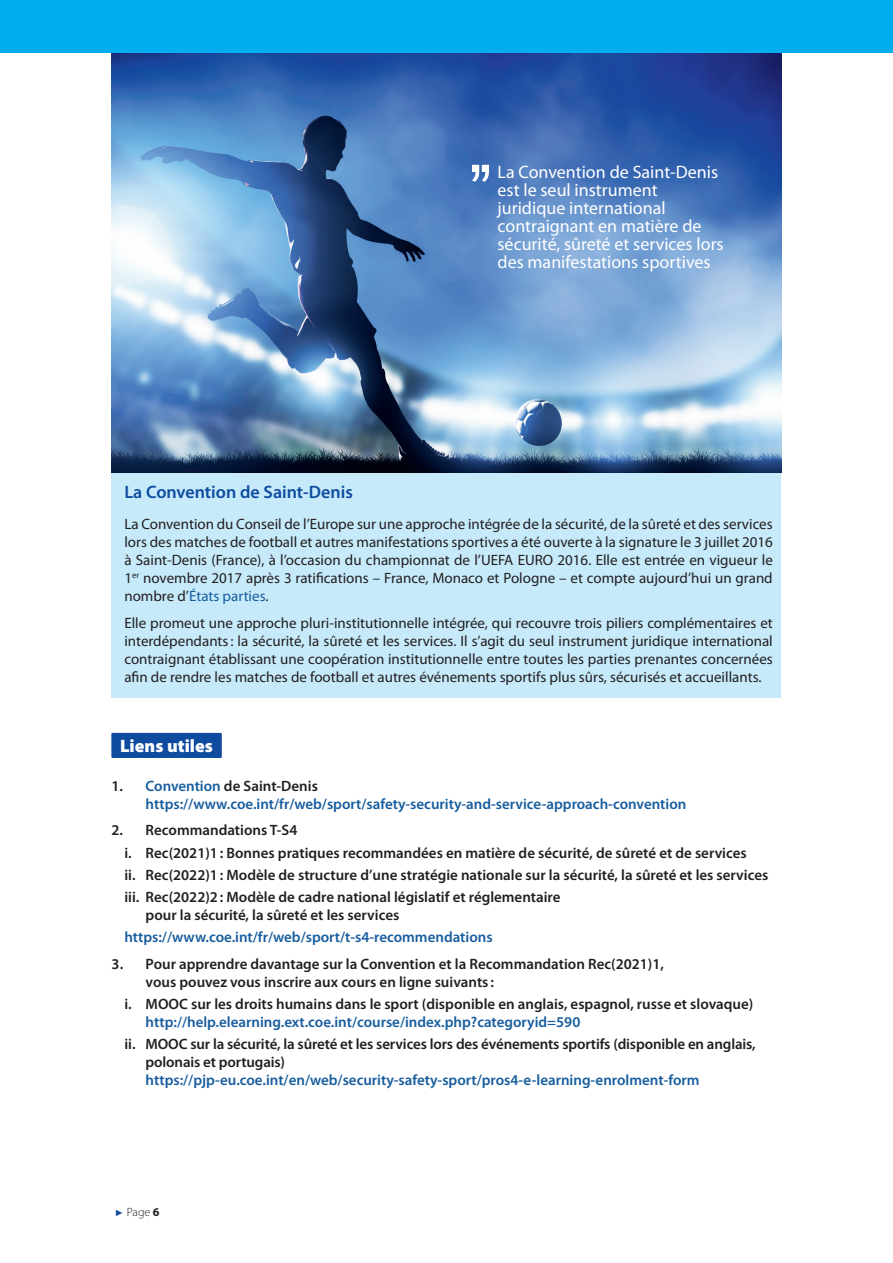
<style>
.page{position:relative;width:893px;height:1263px;background:#fff}
.page>*{position:absolute;margin:0;border:0;box-sizing:border-box;transform-origin:0 0}
.t1{font:18px/18px "Myriad Pro";color:#fff}
.t2{font:600 18px "Myriad Pro";color:#0f4ca0}
.t3{font:900 18px "Myriad Pro";color:#fff}
.t4{font:15px/18px "Myriad Pro";color:#231f20;text-align:justify}
.t5{font:600 15px/22.2px "Myriad Pro";color:#231f20}
.t6{font:600 15px/18px "Myriad Pro";color:#175d9e}
.t7{font:300 12px "Myriad Pro";color:#231f20}
.s1{color:#175d9e}
.s2{color:#231f20}
.s3{font-family:"Arial";font-weight:400;font-size:9px;color:#0f4ca0}
.s4{font-weight:700}
</style>
<div class="page">
<div style="left:112px;top:472px;width:669px;height:48px;background:#c6eafa"></div>
<div style="left:112px;top:505px;width:669px;height:112px;background:#c6eafa"></div>
<div style="left:112px;top:603px;width:669px;height:95px;background:#c6eafa"></div>
<div style="left:112px;top:734px;width:110px;height:24px;background:#0f4ca0"></div>
<div style="left:112px;top:733px;width:110px;height:24px;background:#0f4ca0"></div>
<img style="left:112px;top:53px;width:669px;height:419px">
<svg style="left:472px;top:165px;width:17px;height:17px"></svg>
<div style="left:0;top:0;width:893px;height:53px;background:#00aeef"></div>
<p class="t1" style="left:497px;top:163px;width:228px">La Convention de Saint-Denis est le seul instrument juridique international contraignant en matière de sécurité, sûreté et services lors des manifestations sportives</p>
<p class="t2" style="left:124px;top:481px;width:230px">La Convention de Saint-Denis</p>
<p class="t4" style="left:124px;top:515px;width:650px">La Convention du Conseil de l’Europe sur une approche intégrée de la sécurité, de la sûreté et des services lors des matches de football et autres manifestations sportives a été ouverte à la signature le 3 juillet 2016 à Saint-Denis (France), à l’occasion du championnat de l’UEFA EURO 2016. Elle est entrée en vigueur le 1<sup>er</sup> novembre 2017 après 3 ratifications – France, Monaco et Pologne – et compte aujourd’hui un grand nombre d’<span class="s1">États parties</span>.</p>
<p class="t4" style="left:124px;top:613px;width:650px">Elle promeut une approche pluri-institutionnelle intégrée, qui recouvre trois piliers complémentaires et interdépendants: la sécurité, la sûreté et les services. Il s’agit du seul instrument juridique international contraignant établissant une coopération institutionnelle entre toutes les parties prenantes concernées afin de rendre les matches de football et autres événements sportifs plus sûrs, sécurisés et accueillants.</p>
<p class="t3" style="left:120px;top:733px;width:94px">Liens utiles</p>
<p class="t6" style="left:146px;top:776px;width:542px;text-indent:-34px"><span class="s2">1.</span> Convention <span class="s2">de Saint-Denis </span>https://www.coe.int/fr/web/sport/safety-security-and-service-approach-convention</p>
<p class="t5" style="left:124px;top:819px;width:645px;text-indent:-13px">2. Recommandations T-S4<br>i. Rec(2021)1: Bonnes pratiques recommandées en matière de sécurité, de sûreté et de services<br>ii. Rec(2022)1: Modèle de structure d’une stratégie nationale sur la sécurité, la sûreté et les services iii. Rec(2022)2: Modèle de cadre national législatif et réglementaire</p>
<p class="t5" style="left:146px;top:903px;width:255px">pour la sécurité, la sûreté et les services</p>
<p class="t6" style="left:124px;top:928px;width:370px">https://www.coe.int/fr/web/sport/t-s4-recommendations</p>
<p class="t5" style="left:146px;top:954px;width:520px;line-height:18px;text-indent:-34px">3. Pour apprendre davantage sur la Convention et la Recommandation Rec(2021)1, vous pouvez vous inscrire aux cours en ligne suivants :</p>
<p class="t5" style="left:124px;top:992px;width:630px">i. MOOC sur les droits humains dans le sport (disponible en anglais, espagnol, russe et slovaque)</p>
<p class="t6" style="left:146px;top:1013px;width:436px">http://help.elearning.ext.coe.int/course/index.php?categoryid=590</p>
<p class="t5" style="left:146px;top:1035px;width:611px;line-height:18px;text-indent:-21px">ii. MOOC sur la sécurité, la sûreté et les services lors des événements sportifs (disponible en anglais, polonais et portugais)</p>
<p class="t6" style="left:146px;top:1071px;width:555px">https://pjp-eu.coe.int/en/web/security-safety-sport/pros4-e-learning-enrolment-form</p>
<p class="t7" style="left:115px;top:1205px;width:46px"><span class="s3">►</span> Page <span class="s4">6</span></p>
</div>
